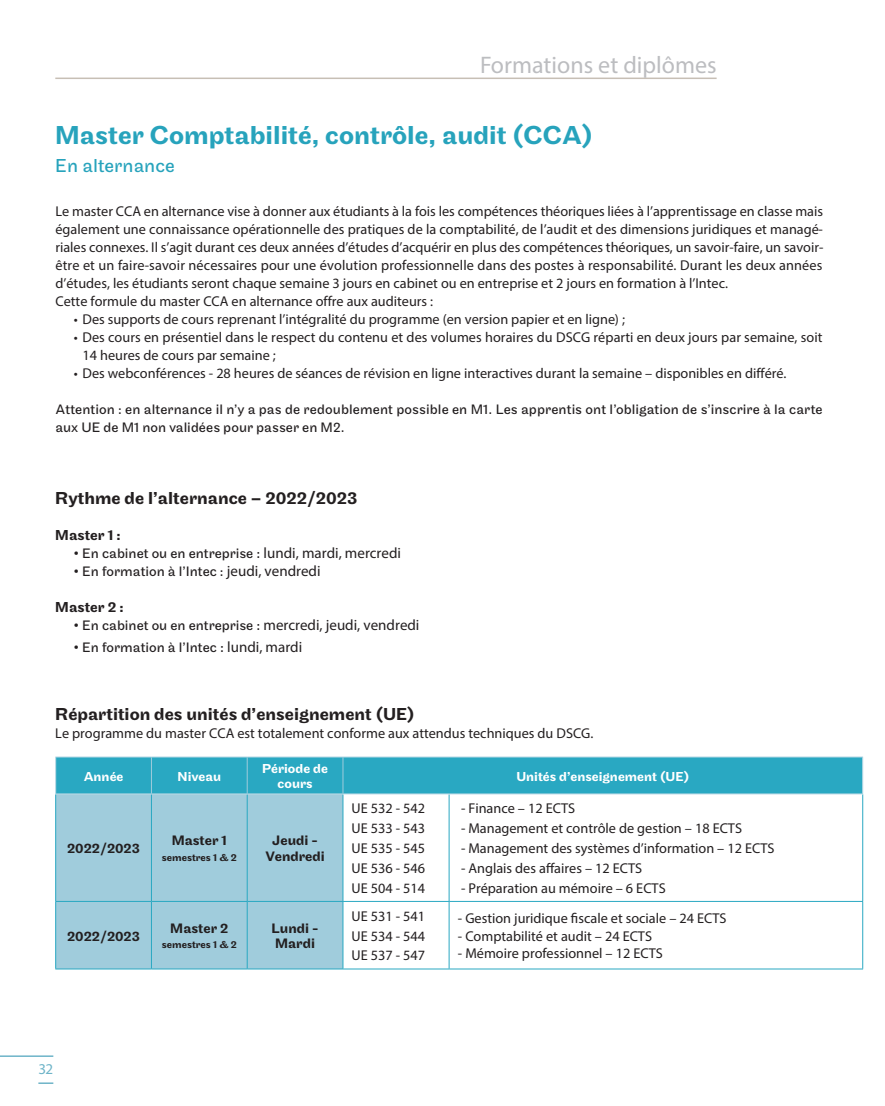
<style>
.page{position:relative;width:885px;height:1106px;background:#fff}
.page>*{position:absolute;margin:0;border:0;box-sizing:border-box;transform-origin:0 0}
.T1db{font:500 27px "Maple";color:#27a3bc}
.t1{font:24px "Myriad Pro";color:#bcbdc0}
.T2db{font:19.5px "Maple";color:#27a3bc}
.T3db{font:500 18px "Maple";color:#231f20}
.T3db-2{font:500 15px "Maple";color:#231f20}
.t2{font:15px "Myriad Pro";color:#6eb4c8}
.T3db-3{font:14.25px/18px "Myriad Pro";color:#231f20;text-align:justify}
.Texte_courant{font:14.25px/18px "Maple";color:#231f20}
.t3{font:500 14.25px/15.8px "Maple";color:#231f20;text-align:center}
.t4{font:500 13.5px/14.9px "Maple";color:#fff;text-align:center}
.t5{font:500 10.5px "Maple";color:#231f20}
.s1{font-size:15px}
.s2{font-family:"Myriad Pro";font-size:15px}
</style>
<div class="page">
<hr style="left:55px;top:78px;width:661px;height:1px;background:#c7bfb5">
<hr style="left:0;top:1055px;width:53px;height:1px;background:#6eb4c8">
<svg style="left:38px;top:1082px;width:15px;height:1px"></svg>
<div style="left:56px;top:757px;width:806px;height:36px;background:#29a8c2"></div>
<div style="left:56px;top:794px;width:286px;height:174px;background:#a0ccdc"></div>
<hr style="left:55px;top:794px;width:1px;height:107px;background:#29a8c2">
<hr style="left:151px;top:794px;width:1px;height:107px;background:#29a8c2">
<hr style="left:247px;top:794px;width:1px;height:107px;background:#29a8c2">
<hr style="left:342px;top:794px;width:1px;height:107px;background:#29a8c2">
<hr style="left:448px;top:794px;width:1px;height:107px;background:#29a8c2">
<hr style="left:862px;top:794px;width:1px;height:107px;background:#29a8c2">
<hr style="left:55px;top:901px;width:96px;height:1px;background:#29a8c2">
<hr style="left:55px;top:901px;width:1px;height:67px;background:#29a8c2">
<hr style="left:151px;top:901px;width:96px;height:1px;background:#29a8c2">
<hr style="left:151px;top:901px;width:1px;height:67px;background:#29a8c2">
<hr style="left:247px;top:901px;width:96px;height:1px;background:#29a8c2">
<hr style="left:247px;top:901px;width:1px;height:67px;background:#29a8c2">
<hr style="left:343px;top:901px;width:106px;height:1px;background:#29a8c2">
<hr style="left:342px;top:901px;width:1px;height:67px;background:#29a8c2">
<hr style="left:449px;top:901px;width:414px;height:1px;background:#29a8c2">
<hr style="left:448px;top:901px;width:1px;height:67px;background:#29a8c2">
<hr style="left:862px;top:901px;width:1px;height:67px;background:#29a8c2">
<hr style="left:55px;top:968px;width:96px;height:1px;background:#29a8c2">
<hr style="left:151px;top:968px;width:96px;height:1px;background:#29a8c2">
<hr style="left:247px;top:968px;width:96px;height:1px;background:#29a8c2">
<hr style="left:343px;top:968px;width:106px;height:1px;background:#29a8c2">
<hr style="left:449px;top:968px;width:414px;height:1px;background:#29a8c2">
<hr style="left:151px;top:757px;width:1px;height:36px;background:#a0ccdc">
<hr style="left:247px;top:757px;width:1px;height:36px;background:#a0ccdc">
<hr style="left:342px;top:757px;width:1px;height:36px;background:#a0ccdc">
<hr style="left:55px;top:756px;width:96px;height:1px;background:#bcdae6">
<hr style="left:55px;top:757px;width:1px;height:36px;background:#bcdae6">
<hr style="left:151px;top:756px;width:96px;height:1px;background:#bcdae6">
<hr style="left:247px;top:756px;width:96px;height:1px;background:#bcdae6">
<hr style="left:343px;top:756px;width:106px;height:1px;background:#bcdae6">
<hr style="left:449px;top:756px;width:414px;height:1px;background:#bcdae6">
<hr style="left:862px;top:757px;width:1px;height:36px;background:#bcdae6">
<hr style="left:55px;top:793px;width:96px;height:1px;background:#bcdae6">
<hr style="left:151px;top:793px;width:96px;height:1px;background:#bcdae6">
<hr style="left:247px;top:793px;width:96px;height:1px;background:#bcdae6">
<hr style="left:343px;top:793px;width:106px;height:1px;background:#bcdae6">
<hr style="left:449px;top:793px;width:414px;height:1px;background:#bcdae6">
<h2 class="t1" style="left:480px;top:50px;width:238px">Formations et diplômes</h2>
<p class="T1db" style="left:55px;top:119px;width:539px">Master Comptabilité, contrôle, audit (CCA)</p>
<p class="T2db" style="left:55px;top:154px;width:121px">En alternance</p>
<p class="T3db-3" style="left:55px;top:202px;width:769px">Le master CCA en alternance vise à donner aux étudiants à la fois les compétences théoriques liées à l’apprentissage en classe mais également une connaissance opérationnelle des pratiques de la comptabilité, de l’audit et des dimensions juridiques et managé&shy;riales connexes. Il s’agit durant ces deux années d’études d’acquérir en plus des compétences théoriques, un savoir-faire, un savoir&shy;être et un faire-savoir nécessaires pour une évolution professionnelle dans des postes à responsabilité. Durant les deux années d’études, les étudiants seront chaque semaine 3 jours en cabinet ou en entreprise et 2 jours en formation à l’Intec.</p>
<p class="T3db-3" style="left:55px;top:292px;width:379px">Cette formule du master CCA en alternance offre aux auditeurs :</p>
<p class="T3db-3" style="left:74px;top:310px;width:552px">• Des supports de cours reprenant l’intégralité du programme (en version papier et en ligne) ;</p>
<p class="T3db-3" style="left:82px;top:328px;width:741px;text-indent:-9px">• Des cours en présentiel dans le respect du contenu et des volumes horaires du DSCG réparti en deux jours par semaine, soit<br>14 heures de cours par semaine ;</p>
<p class="T3db-3" style="left:74px;top:364px;width:714px">• Des webconférences - 28 heures de séances de révision en ligne interactives durant la semaine – disponibles en différé.</p>
<p class="Texte_courant" style="left:55px;top:401px;width:768px">Attention : en alternance il n’y a pas de redoublement possible en M1. Les apprentis ont l’obligation de s’inscrire à la carte aux UE de M1 non validées pour passer en M2.</p>
<p class="T3db" style="left:55px;top:488px;width:304px">Rythme de l’alternance – 2022/2023</p>
<p class="T3db-2" style="left:55px;top:526px;width:67px">Master 1 :</p>
<p class="Texte_courant" style="left:74px;top:545px;width:329px">• En cabinet ou en entreprise <span class="s1">:</span> <span class="s2">lundi, mardi, mercredi</span></p>
<p class="Texte_courant" style="left:74px;top:563px;width:248px">• En formation à l’Intec : <span class="s2">jeudi, vendredi</span></p>
<p class="T3db-2" style="left:55px;top:598px;width:70px">Master 2 :</p>
<p class="Texte_courant" style="left:74px;top:617px;width:347px">• En cabinet ou en entreprise <span class="s1">:</span> <span class="s2">mercredi, jeudi, vendredi</span></p>
<p class="Texte_courant" style="left:74px;top:638px;width:230px">• En formation à l’Intec <span class="s1">:</span> <span class="s2">lundi, mardi</span></p>
<p class="T3db" style="left:55px;top:704px;width:361px">Répartition des unités d’enseignement (UE)</p>
<p class="T3db-3" style="left:55px;top:724px;width:539px">Le programme du master CCA est totalement conforme aux attendus techniques du DSCG.</p>
<p class="t4" style="left:84px;top:769px;width:41px">Année</p>
<p class="t4" style="left:177px;top:769px;width:45px">Niveau</p>
<p class="t4" style="left:262px;top:761px;width:67px">Période de cours</p>
<p class="t4" style="left:516px;top:769px;width:174px">Unités d’enseignement (UE)</p>
<p class="t3" style="left:67px;top:840px;width:74px">2022/2023</p>
<p class="t3" style="left:172px;top:833px;width:57px">Master 1</p>
<p class="t5" style="left:162px;top:851px;width:77px">semestres 1 &amp; 2</p>
<p class="t3" style="left:67px;top:928px;width:74px">2022/2023</p>
<p class="t3" style="left:170px;top:920px;width:59px">Master 2</p>
<p class="t5" style="left:162px;top:939px;width:77px">semestres 1 &amp; 2</p>
<p class="t3" style="left:265px;top:833px;width:61px">Jeudi -<br>Vendredi</p>
<p class="t3" style="left:271px;top:920px;width:49px;text-align:left">Lundi -<br>Mardi</p>
<p class="T3db-3" style="left:351px;top:799px;width:75px">UE 532 - 542</p>
<p class="T3db-3" style="left:351px;top:819px;width:75px">UE 533 - 543</p>
<p class="T3db-3" style="left:351px;top:839px;width:75px">UE 535 - 545</p>
<p class="T3db-3" style="left:351px;top:859px;width:75px">UE 536 - 546</p>
<p class="T3db-3" style="left:351px;top:879px;width:75px">UE 504 - 514</p>
<p class="T3db-3" style="left:351px;top:906px;width:75px">UE 531 - 541</p>
<p class="T3db-3" style="left:351px;top:926px;width:75px">UE 534 - 544</p>
<p class="T3db-3" style="left:351px;top:946px;width:75px">UE 537 - 547</p>
<p class="T3db-3" style="left:461px;top:799px;width:116px">- Finance – 12 ECTS</p>
<p class="T3db-3" style="left:461px;top:819px;width:282px">- Management et contrôle de gestion – 18 ECTS</p>
<p class="T3db-3" style="left:461px;top:839px;width:315px">- Management des systèmes d’information – 12 ECTS</p>
<p class="T3db-3" style="left:461px;top:859px;width:183px">- Anglais des affaires – 12 ECTS</p>
<p class="T3db-3" style="left:461px;top:879px;width:206px">- Préparation au mémoire – 6 ECTS</p>
<p class="T3db-3" style="left:458px;top:908px;width:270px">- Gestion juridique fiscale et sociale – 24 ECTS</p>
<p class="T3db-3" style="left:458px;top:926px;width:195px">- Comptabilité et audit – 24 ECTS</p>
<p class="T3db-3" style="left:458px;top:944px;width:206px">- Mémoire professionnel – 12 ECTS</p>
<p class="t2" style="left:38px;top:1059px;width:16px">32</p>
</div>
